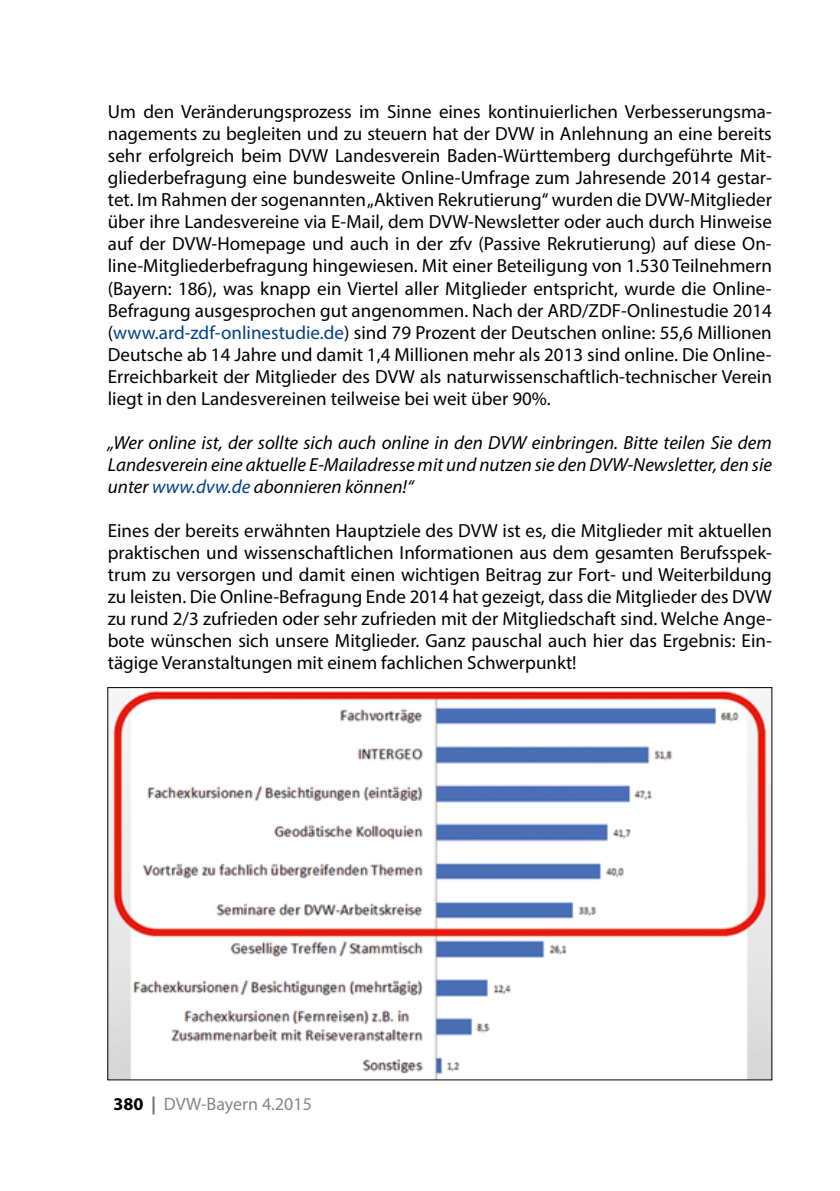
<style>
.page{position:relative;width:840px;height:1191px;background:#fff}
.page>*{position:absolute;margin:0;border:0;box-sizing:border-box;transform-origin:0 0}
.t1{font:19px/22px "Myriad Pro";color:#000;text-align:justify}
.t2{font:italic 19px/22px "Myriad Pro";color:#000;text-align:justify}
.t3{font:18px "Myriad Pro";color:#868786}
.s1{color:#004188}
.s2{font-weight:700;color:#000}
.s3{font-weight:700;color:#6e6e6e}
</style>
<div class="page">
<img style="left:109px;top:691px;width:660px;height:387px">
<p class="t1" style="left:108px;top:101px;width:665px">Um den Veränderungsprozess im Sinne eines kontinuierlichen Verbesserungsma&shy;nagements zu begleiten und zu steuern hat der DVW in Anlehnung an eine bereits sehr erfolgreich beim DVW Landesverein Baden-Württemberg durchgeführte Mit&shy;gliederbefragung eine bundesweite Online-Umfrage zum Jahresende 2014 gestar&shy;tet. Im Rahmen der sogenannten „Aktiven Rekrutierung“ wurden die DVW-Mitglieder über ihre Landesvereine via E-Mail, dem DVW-Newsletter oder auch durch Hinweise auf der DVW-Homepage und auch in der zfv (Passive Rekrutierung) auf diese On&shy;line-Mitgliederbefragung hingewiesen. Mit einer Beteiligung von 1.530 Teilnehmern (Bayern: 186), was knapp ein Viertel aller Mitglieder entspricht, wurde die Online-Befragung ausgesprochen gut angenommen. Nach der ARD/ZDF-Onlinestudie 2014 (<span class="s1">www.ard-zdf-onlinestudie.de</span>) sind 79 Prozent der Deutschen online: 55,6 Millionen Deutsche ab 14 Jahre und damit 1,4 Millionen mehr als 2013 sind online. Die Online-Erreichbarkeit der Mitglieder des DVW als naturwissenschaftlich-technischer Verein liegt in den Landesvereinen teilweise bei weit über 90%.</p>
<p class="t2" style="left:108px;top:431px;width:665px">„Wer online ist, der sollte sich auch online in den DVW einbringen. Bitte teilen Sie dem Landesverein eine aktuelle E-Mailadresse mit und nutzen sie den DVW-Newsletter, den sie unter <span class="s1">www.dvw.de</span> abonnieren können!“</p>
<p class="t1" style="left:108px;top:519px;width:665px">Eines der bereits erwähnten Hauptziele des DVW ist es, die Mitglieder mit aktuellen praktischen und wissenschaftlichen Informationen aus dem gesamten Berufsspek&shy;trum zu versorgen und damit einen wichtigen Beitrag zur Fort- und Weiterbildung zu leisten. Die Online-Befragung Ende 2014 hat gezeigt, dass die Mitglieder des DVW zu rund 2/3 zufrieden oder sehr zufrieden mit der Mitgliedschaft sind. Welche Ange&shy;bote wünschen sich unsere Mitglieder. Ganz pauschal auch hier das Ergebnis: Ein&shy;tägige Veranstaltungen mit einem fachlichen Schwerpunkt!</p>
<p class="t3" style="left:113px;top:1093px;width:200px"><span class="s2">380</span> <span class="s3">|</span> DVW-Bayern 4.2015</p>
</div>
